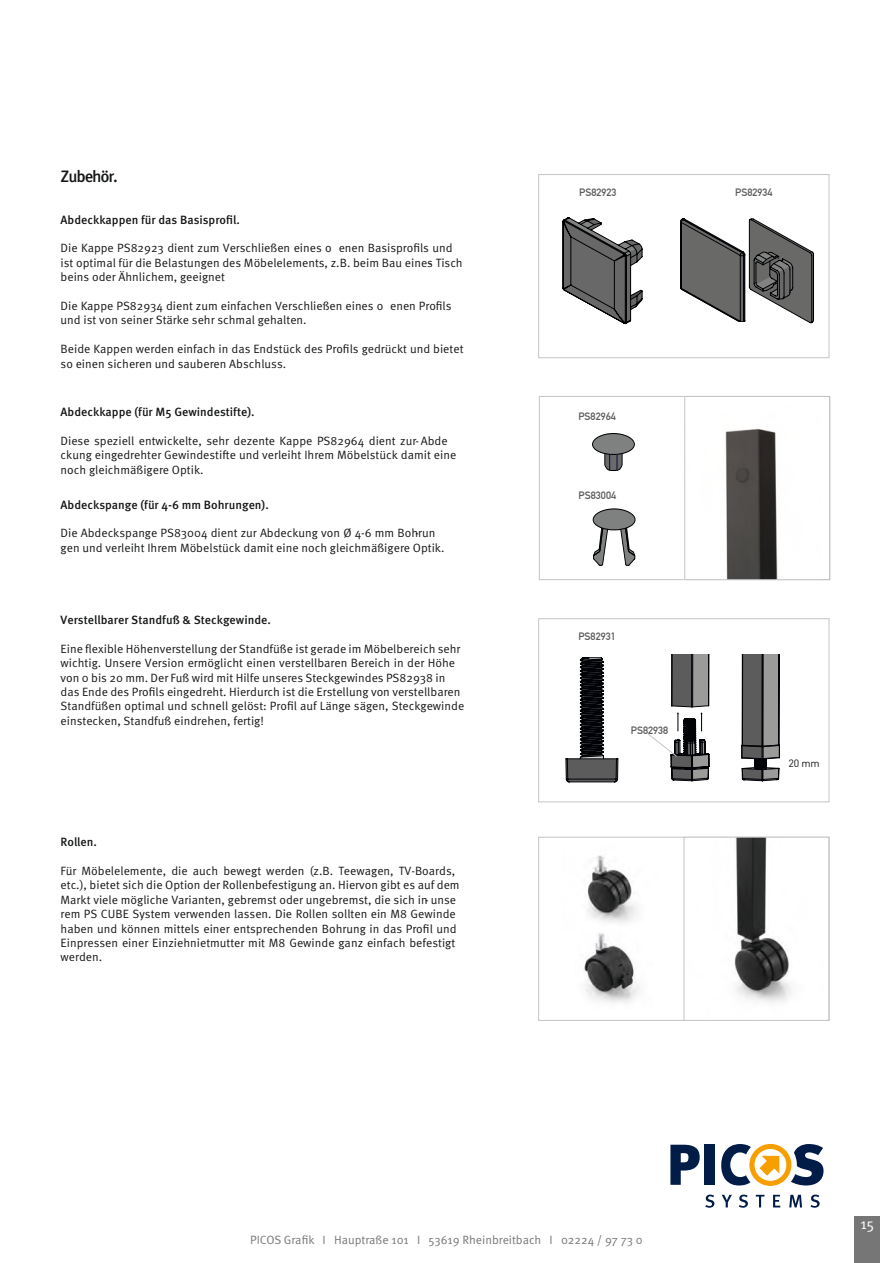
<style>
.page{position:relative;width:893px;height:1263px;background:#fff}
.page>*{position:absolute;margin:0;border:0;box-sizing:border-box;transform-origin:0 0}
.t1{font:500 16.5px "Meta Pro";letter-spacing:-.065em;color:#151616}
.t2{font:15px "Meta";color:#fff}
.t3{font:12px/14.4px "Meta Pro";color:#151616}
.t4{font:500 12px "Meta Pro";color:#151616}
.t5{font:12px "Meta Pro";color:#757675}
.t6{font:700 10.5px "DIN Alternate";color:#5b5b5b}
.t7{font:10.5px "DIN";color:#151616}
</style>
<div class="page">
<svg style="left:670px;top:1145px;width:30px;height:40px"></svg>
<div style="left:704px;top:1145px;width:11px;height:40px;background:#001c47"></div>
<svg style="left:705px;top:1194px;width:9px;height:14px"></svg>
<svg style="left:722px;top:1195px;width:10px;height:12px"></svg>
<svg style="left:739px;top:1194px;width:9px;height:14px"></svg>
<svg style="left:756px;top:1195px;width:9px;height:12px"></svg>
<svg style="left:773px;top:1195px;width:7px;height:12px"></svg>
<svg style="left:789px;top:1195px;width:13px;height:12px"></svg>
<svg style="left:810px;top:1194px;width:10px;height:14px"></svg>
<svg style="left:721px;top:1144px;width:102px;height:42px"></svg>
<div style="left:855px;top:1216px;width:25px;height:47px;background:#757675"></div>
<div style="left:538px;top:174px;width:291px;height:184px;border:1px solid #c5c5c5"></div>
<div style="left:538px;top:618px;width:291px;height:184px;border:1px solid #c5c5c5"></div>
<svg style="left:563px;top:217px;width:79px;height:107px"></svg>
<svg style="left:741px;top:654px;width:39px;height:127px;background:#6a6a6a"></svg>
<svg style="left:565px;top:657px;width:53px;height:125px"></svg>
<svg style="left:680px;top:218px;width:134px;height:105px"></svg>
<img style="left:587px;top:855px;width:51px;height:68px">
<img style="left:734px;top:839px;width:58px;height:164px">
<div style="left:684px;top:837px;width:145px;height:183px;border:1px solid #c5c5c5"></div>
<img style="left:584px;top:933px;width:56px;height:70px">
<div style="left:592px;top:433px;width:42px;height:21px;background:#7f8181;border-radius:50%"></div>
<div style="left:592px;top:433px;width:43px;height:22px;border:1px solid #000103;border-radius:50%"></div>
<svg style="left:604px;top:452px;width:19px;height:19px"></svg>
<img style="left:725px;top:428px;width:53px;height:150px">
<div style="left:684px;top:396px;width:146px;height:184px;border:1px solid #c5c5c5"></div>
<svg style="left:593px;top:522px;width:15px;height:44px"></svg>
<svg style="left:619px;top:522px;width:17px;height:44px"></svg>
<div style="left:593px;top:509px;width:42px;height:21px;background:#7f8181;border-radius:50%"></div>
<div style="left:593px;top:509px;width:42px;height:21px;border:1px solid #000103;border-radius:50%"></div>
<svg style="left:647px;top:654px;width:62px;height:127px"></svg>
<h1 class="t1" style="left:61px;top:166px;width:59px">Zubehör.</h1>
<p class="t4" style="left:61px;top:212px;width:181px">Abdeckkappen für das Basisprofil.</p>
<p class="t3" style="left:61px;top:241px;width:404px">Die Kappe PS82923 dient zum Verschließen eines offenen Basisprofils und ist optimal für die Belastungen des Möbelelements, z.B. beim Bau eines Tisch</p>
<p class="t3" style="left:428px;top:256px;width:5px">-</p>
<p class="t3" style="left:61px;top:270px;width:166px">beins oder Ähnlichem, geeignet</p>
<p class="t3" style="left:61px;top:299px;width:392px">Die Kappe PS82934 dient zum einfachen Verschließen eines offenen Profils und ist von seiner Stärke sehr schmal gehalten.</p>
<p class="t3" style="left:61px;top:342px;width:404px">Beide Kappen werden einfach in das Endstück des Profils gedrückt und bietet so einen sicheren und sauberen Abschluss.</p>
<p class="t4" style="left:61px;top:404px;width:196px">Abdeckkappe (für M5 Gewindestifte).</p>
<p class="t3" style="left:61px;top:434px;width:389px">Diese speziell entwickelte, sehr dezente Kappe PS82964 dient zur Abde</p>
<p class="t3" style="left:61px;top:434px;width:397px;text-indent:355px">-<br>ckung eingedrehter Gewindestifte und verleiht Ihrem Möbelstück damit eine noch gleichmäßigere Optik.</p>
<p class="t4" style="left:61px;top:497px;width:210px">Abdeckspange (für 4-6 mm Bohrungen).</p>
<p class="t3" style="left:61px;top:526px;width:376px">Die Abdeckspange PS83004 dient zur Abdeckung von Ø 4-6 mm Bohrun</p>
<p class="t3" style="left:61px;top:526px;width:385px;text-indent:355px">-<br>gen und verleiht Ihrem Möbelstück damit eine noch gleichmäßigere Optik.</p>
<p class="t4" style="left:61px;top:612px;width:212px">Verstellbarer Standfuß &amp; Steckgewinde.</p>
<p class="t3" style="left:61px;top:642px;width:405px">Eine flexible Höhenverstellung der Standfüße ist gerade im Möbelbereich sehr wichtig. Unsere Version ermöglicht einen verstellbaren Bereich in der Höhe von 0 bis 20 mm. Der Fuß wird mit Hilfe unseres Steckgewindes PS82938 in das Ende des Profils eingedreht. Hierdurch ist die Erstellung von verstellbaren Standfüßen optimal und schnell gelöst: Profil auf Länge sägen, Steckgewinde einstecken, Standfuß eindrehen, fertig!</p>
<p class="t4" style="left:61px;top:834px;width:38px">Rollen.</p>
<p class="t3" style="left:61px;top:864px;width:401px">Für Möbelelemente, die auch bewegt werden (z.B. Teewagen, TV-Boards, etc.), bietet sich die Option der Rollenbefestigung an. Hiervon gibt es auf dem<br>Markt viele mögliche Varianten, gebremst oder ungebremst, die sich in unse</p>
<p class="t3" style="left:61px;top:893px;width:398px;text-indent:364px">-<br>rem PS CUBE System verwenden lassen. Die Rollen sollten ein M8 Gewinde haben und können mittels einer entsprechenden Bohrung in das Profil und Einpressen einer Einziehnietmutter mit M8 Gewinde ganz einfach befestigt werden.</p>
<p class="t6" style="left:579px;top:185px;width:39px">PS82923</p>
<p class="t6" style="left:735px;top:185px;width:39px">PS82934</p>
<p class="t6" style="left:578px;top:408px;width:39px">PS82964</p>
<p class="t6" style="left:579px;top:488px;width:39px">PS83004</p>
<p class="t6" style="left:578px;top:628px;width:39px">PS82931</p>
<p class="t6" style="left:631px;top:722px;width:39px">PS82938</p>
<p class="t7" style="left:789px;top:756px;width:33px">20 mm</p>
<p class="t5" style="left:250px;top:1232px;width:394px">PICOS Grafik I Hauptraße 101 I 53619 Rheinbreitbach I 02224 / 97 73 0</p>
<p class="t2" style="left:860px;top:1215px;width:16px">15</p>
</div>
